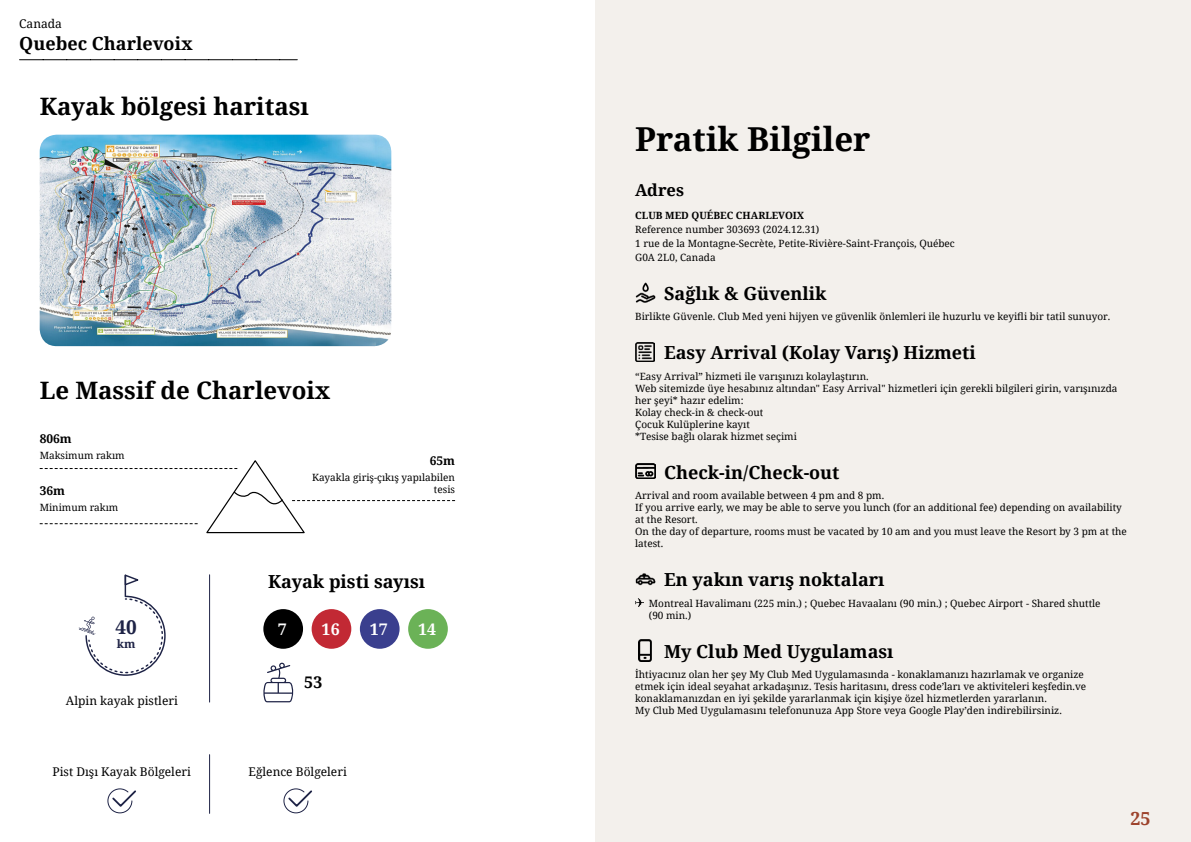
<style>
.page{position:relative;width:1191px;height:842px;background:#fff}
.page>*{position:absolute;margin:0;border:0;box-sizing:border-box;transform-origin:0 0}
.t1{font:700 33px "Noto Serif";color:#000}
.t2{font:700 24px "Noto Serif";color:#000}
.t3{font:700 19px "Noto Serif";color:#1e2346}
.t4{font:700 18px "Noto Serif";color:#000}
.t5{font:700 18px "Noto Serif";color:#9d432c}
.t6{font:700 16.5px "Noto Serif";color:#000}
.t7{font:700 16px "Noto Serif";color:#fff}
.t8{font:700 16px "Noto Serif";color:#000}
.t9{font:12px "Noto Serif";color:#000}
.t10{font:700 12px "Noto Serif";color:#000}
.t11{font:700 11.5px "Noto Serif";color:#1e2346}
.t12{font:10px/12px "Noto Serif";color:#000}
.t13{font:700 10px "Noto Serif";color:#000}
</style>
<div class="page">
<div style="left:595px;top:0;width:596px;height:842px;background:#f3f0ec"></div>
<img style="left:40px;top:135px;width:351px;height:211px">
<svg style="left:20px;top:59px;width:277px;height:1px"></svg>
<svg style="left:40px;top:460px;width:415px;height:74px"></svg>
<div style="left:263px;top:609px;width:40px;height:40px;background:#000;border-radius:50%"></div>
<div style="left:312px;top:609px;width:39px;height:40px;background:#c22934;border-radius:50%"></div>
<div style="left:360px;top:609px;width:39px;height:40px;background:#3a3f8e;border-radius:50%"></div>
<div style="left:408px;top:609px;width:40px;height:40px;background:#6bb257;border-radius:50%"></div>
<svg style="left:79px;top:574px;width:86px;height:101px"></svg>
<svg style="left:263px;top:663px;width:30px;height:39px"></svg>
<svg style="left:107px;top:788px;width:29px;height:26px"></svg>
<svg style="left:283px;top:788px;width:29px;height:26px"></svg>
<hr style="left:209px;top:755px;width:1px;height:58px;background:#1e2346">
<hr style="left:209px;top:575px;width:1px;height:127px;background:#1e2346">
<img style="left:635px;top:282px;width:20px;height:21px">
<img style="left:636px;top:342px;width:18px;height:20px">
<img style="left:635px;top:464px;width:20px;height:15px">
<img style="left:635px;top:573px;width:20px;height:13px">
<svg style="left:635px;top:598px;width:8px;height:9px"></svg>
<img style="left:638px;top:640px;width:14px;height:21px">
<p class="t9" style="left:19px;top:16px;width:44px">Canada</p>
<h3 class="t4" style="left:19px;top:31px;width:175px">Quebec Charlevoix</h3>
<h2 class="t2" style="left:40px;top:89px;width:271px">Kayak bölgesi haritası</h2>
<h2 class="t2" style="left:40px;top:373px;width:292px">Le Massif de Charlevoix</h2>
<p class="t10" style="left:40px;top:430px;width:33px">806m</p>
<p class="t12" style="left:40px;top:449px;width:87px">Maksimum rakım</p>
<p class="t10" style="left:40px;top:482px;width:27px">36m</p>
<p class="t12" style="left:40px;top:501px;width:80px">Minimum rakım</p>
<p class="t10" style="left:430px;top:452px;width:27px">65m</p>
<p class="t12" style="left:312px;top:471px;width:144px;text-align:right">Kayakla giriş-çıkış yapılabilen tesis</p>
<h3 class="t4" style="left:268px;top:569px;width:159px">Kayak pisti sayısı</h3>
<h3 class="t3" style="left:115px;top:613px;width:23px">40</h3>
<h3 class="t7" style="left:278px;top:618px;width:10px">7</h3>
<h3 class="t7" style="left:321px;top:618px;width:20px">16</h3>
<h3 class="t7" style="left:370px;top:618px;width:20px">17</h3>
<h3 class="t7" style="left:418px;top:618px;width:20px">14</h3>
<p class="t11" style="left:117px;top:636px;width:20px">km</p>
<p class="t9" style="left:66px;top:693px;width:113px">Alpin kayak pistleri</p>
<h3 class="t8" style="left:304px;top:671px;width:20px">53</h3>
<p class="t9" style="left:52px;top:763px;width:140px">Pist Dışı Kayak Bölgeleri</p>
<p class="t9" style="left:249px;top:763px;width:100px">Eğlence Bölgeleri</p>
<h1 class="t1" style="left:635px;top:116px;width:237px">Pratik Bilgiler</h1>
<h3 class="t6" style="left:635px;top:178px;width:50px">Adres</h3>
<p class="t13" style="left:635px;top:208px;width:171px">CLUB MED QUÉBEC CHARLEVOIX</p>
<p class="t12" style="left:635px;top:222px;width:321px;line-height:14px">Reference number 303693 (2024.12.31)<br>1 rue de la Montagne-Secrète, Petite-Rivière-Saint-François, Québec<br>G0A 2L0, Canada</p>
<h3 class="t4" style="left:664px;top:280px;width:164px">Sağlık &amp; Güvenlik</h3>
<p class="t12" style="left:635px;top:310px;width:476px">Birlikte Güvenle. Club Med yeni hijyen ve güvenlik önlemleri ile huzurlu ve keyifli bir tatil sunuyor.</p>
<h3 class="t4" style="left:664px;top:340px;width:313px">Easy Arrival (Kolay Varış) Hizmeti</h3>
<p class="t12" style="left:635px;top:370px;width:484px">“Easy Arrival” hizmeti ile varışınızı kolaylaştırın.<br>Web sitemizde üye hesabınız altından" Easy Arrival" hizmetleri için gerekli bilgileri girin, varışınızda her şeyi* hazır edelim:<br>Kolay check-in &amp; check-out<br>Çocuk Kulüplerine kayıt<br>*Tesise bağlı olarak hizmet seçimi</p>
<h3 class="t4" style="left:664px;top:459px;width:177px">Check-in/Check-out</h3>
<p class="t12" style="left:635px;top:489px;width:493px">Arrival and room available between 4 pm and 8 pm.<br>If you arrive early, we may be able to serve you lunch (for an additional fee) depending on availability at the Resort.<br>On the day of departure, rooms must be vacated by 10 am and you must leave the Resort by 3 pm at the latest.</p>
<h3 class="t4" style="left:664px;top:567px;width:222px">En yakın varış noktaları</h3>
<p class="t12" style="left:649px;top:597px;width:453px">Montreal Havalimanı (225 min.) ; Quebec Havaalanı (90 min.) ; Quebec Airport - Shared shuttle (90 min.)</p>
<h3 class="t4" style="left:664px;top:638px;width:231px">My Club Med Uygulaması</h3>
<p class="t12" style="left:635px;top:668px;width:452px">İhtiyacınız olan her şey My Club Med Uygulamasında - konaklamanızı hazırlamak ve organize etmek için ideal seyahat arkadaşınız. Tesis haritasını, dress code’ları ve aktiviteleri keşfedin.ve konaklamanızdan en iyi şekilde yararlanmak için kişiye özel hizmetlerden yararlanın.<br>My Club Med Uygulamasını telefonunuza App Store veya Google Play’den indirebilirsiniz.</p>
<h3 class="t5" style="left:1130px;top:806px;width:22px">25</h3>
</div>
